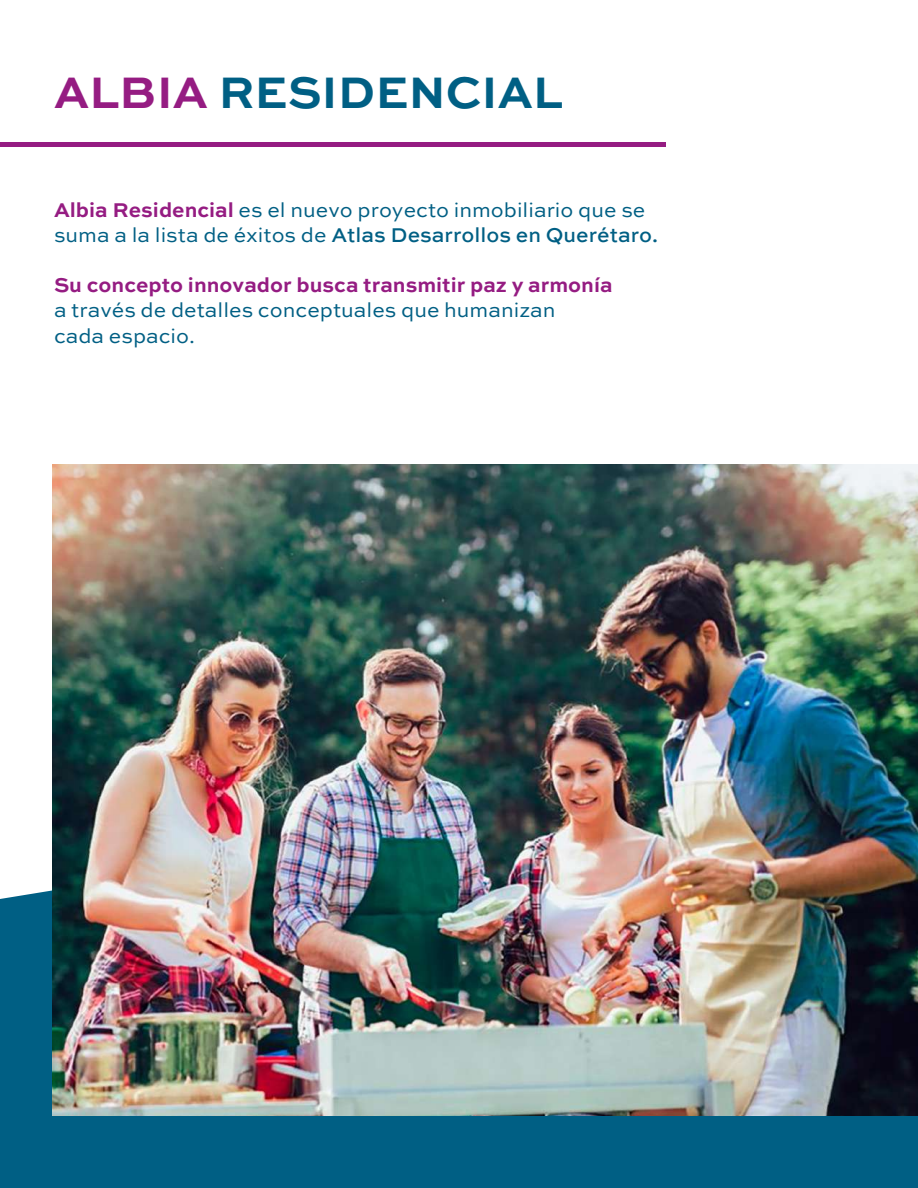
<style>
.page{position:relative;width:918px;height:1188px;background:#fff}
.page>*{position:absolute;margin:0;border:0;box-sizing:border-box;transform-origin:0 0}
.t1{font:700 46.5px "Sweet Sans Pro";color:#005f84}
.t2{font:21px/25.2px "Sweet Sans Pro";color:#005f84}
.t3{font:700 21px "Sweet Sans Pro";color:#951c82}
.s1{color:#951c82}
.s2{font-weight:700;color:#951c82}
.s3{font-weight:500}
</style>
<div class="page">
<div style="left:0;top:890px;width:918px;height:298px;background:#005f84"></div>
<img style="left:52px;top:465px;width:866px;height:650px">
<hr style="left:0;top:143px;width:665px;height:4px;background:#951c82">
<h1 class="t1" style="left:54px;top:57px;width:510px"><span class="s1">ALBIA</span> RESIDENCIAL</h1>
<p class="t2" style="left:54px;top:196px;width:606px"><span class="s2">Albia Residencial</span> es el nuevo proyecto inmobiliario que se suma a la lista de éxitos de <span class="s3">Atlas Desarrollos en Querétaro.</span></p>
<p class="t3" style="left:54px;top:269px;width:560px">Su concepto innovador busca transmitir paz y armonía</p>
<p class="t2" style="left:54px;top:297px;width:503px">a través de detalles conceptuales que humanizan cada espacio.</p>
</div>
